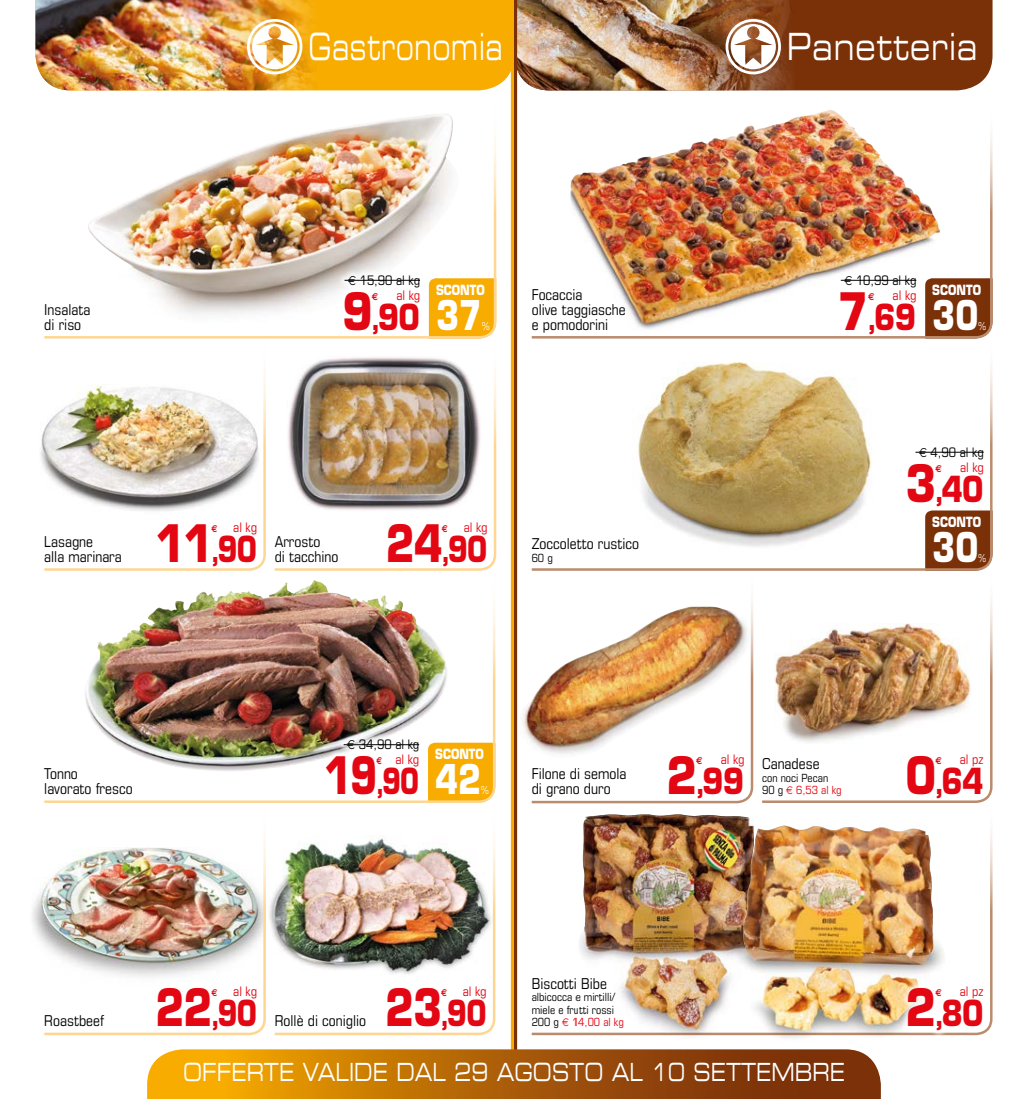
<style>
.page{position:relative;width:1028px;height:1099px;background:#fff}
.page>*{position:absolute;margin:0;border:0;box-sizing:border-box;transform-origin:0 0}
.t1{font:700 50.25px "Eurostile";letter-spacing:-.025em;color:#e30613;scale:.8 1}
.t2{font:700 50.25px "Eurostile";letter-spacing:-.025em;color:#e30613;scale:.85 1}
.t3{font:700 50.25px "Eurostile";letter-spacing:-.025em;color:#e30613;scale:.75 1}
.t4{font:700 40px "Eurostile";color:#fff;scale:.8 1}
.t5{font:37.5px "Eurostile Extended Two";letter-spacing:.04em;color:#fff;scale:.58 1}
.t6{font:37.5px "Eurostile Extended Two";letter-spacing:.04em;color:#fff;scale:.7 1}
.t7{font:700 35px "Eurostile";letter-spacing:-.025em;color:#e30613;scale:.85 1}
.t8{font:700 35px "Eurostile";letter-spacing:-.025em;color:#e30613;scale:.8 1}
.t9{font:700 35px "Eurostile";letter-spacing:-.025em;color:#e30613;scale:.75 1}
.t10{font:25px "Eurostile Extended Two";color:#fff;scale:.7 1}
.t11{font:condensed 15px/15px "Eurostile";color:#000}
.t12{font:700 13.75px "Eurostile";color:#fff;scale:.8 1}
.t13{font:condensed 13.12px/15px "Eurostile";color:#000;text-align:right}
.t14{font:condensed 13.12px "Eurostile";letter-spacing:-.005em;color:#e30613}
.t15{font:condensed 11.25px/12.5px "Eurostile";color:#000}
.t16{font:10.62px "Eurostile";color:#fff;scale:.8 1}
.t17{font:700 10px "Euro Sans";color:#e30613;scale:.85 1}
.t18{font:700 10px "Euro Sans";color:#e30613;scale:.8 1}
.t19{font:700 10px "Euro Sans";color:#e30613;scale:.75 1}
.s1{font-family:"Euro Sans";font-stretch:normal}
.s2{color:#e30613}
.s3{font-size:30px}
.s4{font-family:"Euro Sans";font-stretch:normal;color:#e30613}
</style>
<div class="page">
<img style="left:35px;top:0;width:957px;height:90px">
<hr style="left:511px;top:0;width:3px;height:1075px;background:#f8ac00">
<hr style="left:514px;top:0;width:3px;height:1075px;background:#7b3108">
<svg style="left:147px;top:1049px;width:734px;height:49px;background:#b2670b"></svg>
<img style="left:288px;top:357px;width:209px;height:211px">
<img style="left:32px;top:893px;width:10px;height:49px">
<img style="left:42px;top:835px;width:224px;height:201px">
<img style="left:88px;top:114px;width:409px;height:225px">
<img style="left:42px;top:336px;width:225px;height:232px">
<img style="left:44px;top:568px;width:452px;height:235px">
<img style="left:272px;top:800px;width:224px;height:236px">
<img style="left:522px;top:706px;width:7px;height:32px">
<img style="left:529px;top:598px;width:225px;height:202px">
<svg style="left:531px;top:362px;width:462px;height:209px"></svg>
<img style="left:759px;top:568px;width:234px;height:232px">
<img style="left:531px;top:110px;width:462px;height:229px">
<svg style="left:531px;top:800px;width:462px;height:236px"></svg>
<img style="left:577px;top:813px;width:183px;height:226px">
<img style="left:583px;top:813px;width:171px;height:216px">
<img style="left:736px;top:824px;width:210px;height:215px">
<img style="left:743px;top:824px;width:190px;height:206px">
<div style="left:901px;top:978px;width:90px;height:60px;background:#fff;opacity:.75"></div>
<h3 class="t5" style="left:308px;top:21px;width:336px">Gastronomia</h3>
<h3 class="t6" style="left:787px;top:21px;width:273px">Panetteria</h3>
<p class="t11" style="left:44px;top:301px;width:48px">Insalata di riso</p>
<p class="t13" style="left:348px;top:272px;width:73px"><span class="s1">€</span> 15,90 al kg <span class="s2">al kg</span></p>
<h1 class="t2" style="left:342px;top:280px;width:38px">9</h1>
<p class="t17" style="left:372px;top:290px;width:9px">€</p>
<h3 class="t7" style="left:371px;top:295px;width:59px"><span class="s3">,</span>90</h3>
<p class="t12" style="left:436px;top:281px;width:62px">SCONTO</p>
<h2 class="t4" style="left:436px;top:290px;width:59px">37</h2>
<p class="t16" style="left:482px;top:319px;width:11px">%</p>
<p class="t11" style="left:531px;top:286px;width:95px">Focaccia<br>olive taggiasche e pomodorini</p>
<p class="t11" style="left:44px;top:534px;width:79px">Lasagne<br>alla marinara</p>
<p class="t14" style="left:233px;top:519px;width:25px">al kg</p>
<h1 class="t1" style="left:155px;top:512px;width:73px">11</h1>
<p class="t18" style="left:211px;top:522px;width:9px">€</p>
<h3 class="t8" style="left:211px;top:527px;width:59px"><span class="s3">,</span>90</h3>
<p class="t11" style="left:275px;top:534px;width:65px">Arrosto<br>di tacchino</p>
<p class="t14" style="left:464px;top:519px;width:25px">al kg</p>
<h1 class="t1" style="left:386px;top:512px;width:73px">24</h1>
<p class="t18" style="left:442px;top:522px;width:9px">€</p>
<h3 class="t8" style="left:441px;top:527px;width:59px"><span class="s3">,</span>90</h3>
<p class="t11" style="left:531px;top:536px;width:109px">Zoccoletto rustico</p>
<p class="t15" style="left:531px;top:551px;width:23px">60 g</p>
<p class="t13" style="left:844px;top:272px;width:73px"><span class="s1">€</span> 10,99 al kg <span class="s2">al kg</span></p>
<h1 class="t2" style="left:838px;top:280px;width:38px">7</h1>
<p class="t17" style="left:868px;top:290px;width:9px">€</p>
<h3 class="t7" style="left:867px;top:295px;width:59px"><span class="s3">,</span>69</h3>
<p class="t12" style="left:932px;top:281px;width:62px">SCONTO</p>
<h2 class="t4" style="left:932px;top:290px;width:59px">30</h2>
<p class="t16" style="left:978px;top:319px;width:11px">%</p>
<p class="t13" style="left:919px;top:444px;width:66px"><span class="s1">€</span> 4,90 al kg <span class="s2">al kg</span></p>
<h1 class="t2" style="left:905px;top:452px;width:38px">3</h1>
<p class="t17" style="left:935px;top:462px;width:9px">€</p>
<h3 class="t7" style="left:935px;top:467px;width:59px"><span class="s3">,</span>40</h3>
<p class="t12" style="left:932px;top:513px;width:62px">SCONTO</p>
<h2 class="t4" style="left:932px;top:522px;width:59px">30</h2>
<p class="t16" style="left:978px;top:551px;width:11px">%</p>
<p class="t11" style="left:44px;top:766px;width:90px">Tonno<br>lavorato fresco</p>
<p class="t13" style="left:347px;top:736px;width:73px"><span class="s1">€</span> 34,90 al kg <span class="s2">al kg</span></p>
<h1 class="t3" style="left:324px;top:744px;width:73px">19</h1>
<p class="t19" style="left:376px;top:754px;width:9px">€</p>
<h3 class="t9" style="left:376px;top:759px;width:59px"><span class="s3">,</span>90</h3>
<p class="t12" style="left:435px;top:745px;width:62px">SCONTO</p>
<h2 class="t4" style="left:435px;top:754px;width:59px">42</h2>
<p class="t16" style="left:481px;top:783px;width:11px">%</p>
<p class="t11" style="left:531px;top:766px;width:96px">Filone di semola di grano duro</p>
<p class="t14" style="left:720px;top:752px;width:25px">al kg</p>
<h1 class="t2" style="left:666px;top:745px;width:38px">2</h1>
<p class="t17" style="left:696px;top:755px;width:9px">€</p>
<h3 class="t7" style="left:695px;top:760px;width:59px"><span class="s3">,</span>99</h3>
<p class="t11" style="left:762px;top:756px;width:59px">Canadese</p>
<p class="t15" style="left:762px;top:771px;width:81px">con noci Pecan<br>90 g <span class="s4">€</span> <span class="s2">6,53 al kg</span></p>
<p class="t14" style="left:959px;top:751px;width:25px">al pz</p>
<h1 class="t2" style="left:905px;top:744px;width:38px">0</h1>
<p class="t17" style="left:935px;top:754px;width:9px">€</p>
<h3 class="t7" style="left:935px;top:759px;width:59px"><span class="s3">,</span>64</h3>
<p class="t11" style="left:44px;top:1013px;width:61px">Roastbeef</p>
<p class="t14" style="left:233px;top:983px;width:25px">al kg</p>
<h1 class="t1" style="left:155px;top:976px;width:73px">22</h1>
<p class="t18" style="left:211px;top:986px;width:9px">€</p>
<h3 class="t8" style="left:211px;top:991px;width:59px"><span class="s3">,</span>90</h3>
<p class="t11" style="left:275px;top:1013px;width:93px">Rollè di coniglio</p>
<p class="t14" style="left:463px;top:983px;width:25px">al kg</p>
<h1 class="t1" style="left:385px;top:976px;width:73px">23</h1>
<p class="t18" style="left:441px;top:986px;width:9px">€</p>
<h3 class="t8" style="left:440px;top:991px;width:59px"><span class="s3">,</span>90</h3>
<p class="t11" style="left:531px;top:975px;width:77px">Biscotti Bibe</p>
<p class="t15" style="left:531px;top:990px;width:94px">albicocca e mirtilli/ miele e frutti rossi<br>200 g <span class="s4">€</span> <span class="s2">14,00 al kg</span></p>
<h3 class="t10" style="left:183px;top:1055px;width:946px">OFFERTE VALIDE DAL 29 AGOSTO AL 10 SETTEMBRE</h3>
<p class="t14" style="left:959px;top:983px;width:25px">al pz</p>
<h1 class="t2" style="left:905px;top:976px;width:38px">2</h1>
<p class="t17" style="left:935px;top:986px;width:9px">€</p>
<h3 class="t7" style="left:935px;top:991px;width:59px"><span class="s3">,</span>80</h3>
</div>
